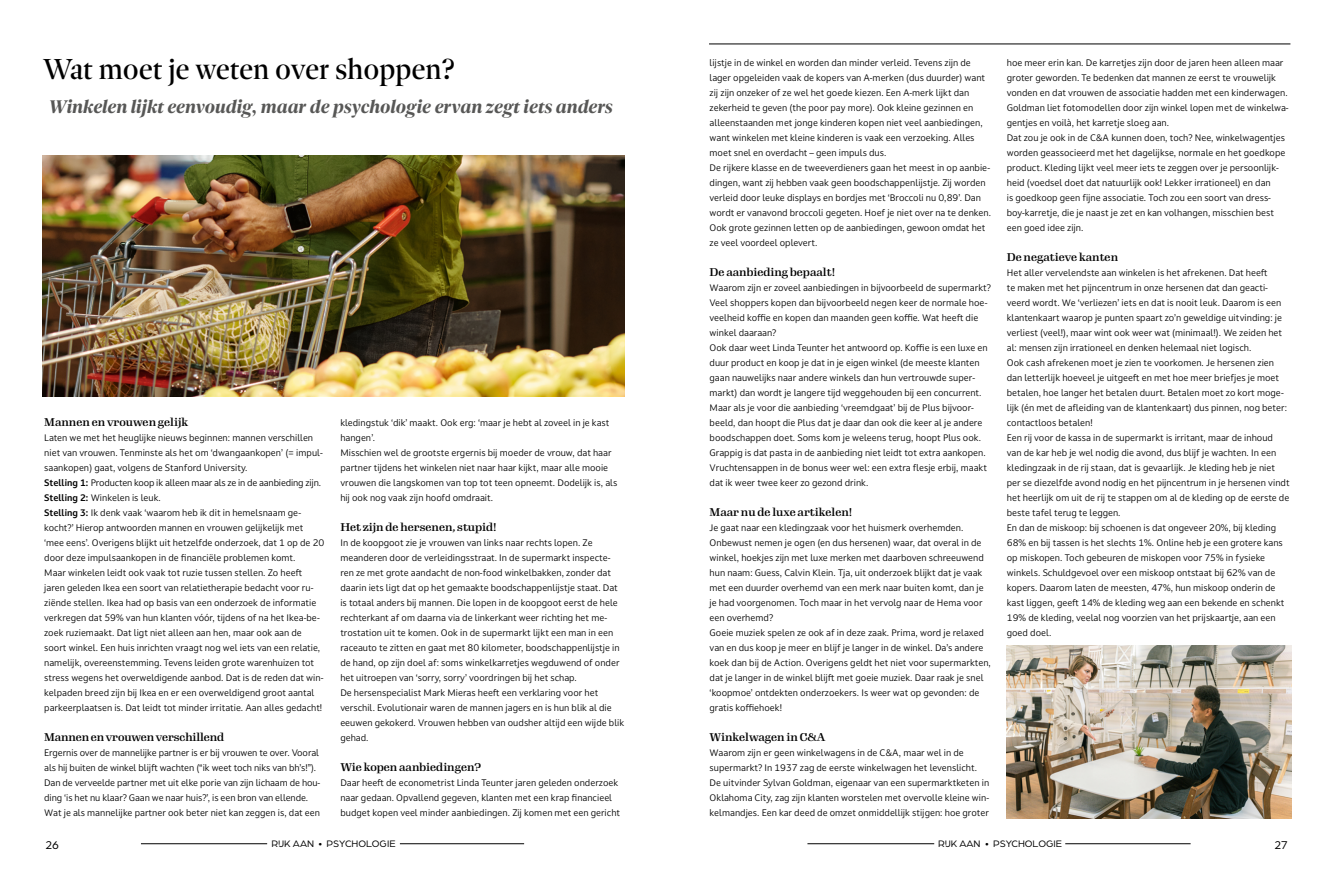
<style>
.page{position:relative;width:1333px;height:893px;background:#fff}
.page>*{position:absolute;margin:0;border:0;box-sizing:border-box;transform-origin:0 0}
.t1{font:30px "Dejanire Headline";color:#000}
.t2{font:italic 700 19px "Dejanire Headline";color:#575756}
.t3{font:12px "Arboria";color:#000}
.t4{font:500 11px "Gimlet Display";color:#000}
.t5{font:10px "Arboria";color:#000}
.t6{font:9px/15px "Darkmode Darkmode On";color:#000}
.s1{font-weight:700}
</style>
<div class="page">
<hr style="left:400px;top:843px;width:124px;height:1px;background:#000">
<hr style="left:141px;top:843px;width:126px;height:1px;background:#000">
<hr style="left:1065px;top:843px;width:125px;height:1px;background:#000">
<hr style="left:807px;top:843px;width:127px;height:1px;background:#000">
<img style="left:1006px;top:645px;width:284px;height:174px">
<img style="left:43px;top:156px;width:581px;height:240px">
<hr style="left:709px;top:43px;width:581px;height:1px;background:#000">
<h1 class="t1" style="left:43px;top:52px;width:413px">Wat moet je weten over shoppen?</h1>
<h2 class="t2" style="left:48px;top:96px;width:566px">Winkelen lijkt eenvoudig, maar de psychologie ervan zegt iets anders</h2>
<p class="t4" style="left:44px;top:415px;width:145px">Mannen en vrouwen gelijk</p>
<p class="t6" style="left:44px;top:430px;width:281px">Laten we met het heuglijke nieuws beginnen: mannen verschillen niet van vrouwen. Tenminste als het om ‘dwangaankopen’ (= impul&shy;saankopen) gaat, volgens de Stanford University.<br><span class="s1">Stelling 1:</span> Producten koop ik alleen maar als ze in de aanbieding zijn.<br><span class="s1">Stelling 2:</span> Winkelen is leuk.<br><span class="s1">Stelling 3:</span> Ik denk vaak ‘waarom heb ik dit in hemelsnaam ge&shy;kocht?’ Hierop antwoorden mannen en vrouwen gelijkelijk met ‘mee eens’. Overigens blijkt uit hetzelfde onderzoek, dat 1 op de 20 door deze impulsaankopen in de financiële problemen komt.<br>Maar winkelen leidt ook vaak tot ruzie tussen stellen. Zo heeft jaren geleden Ikea een soort van relatietherapie bedacht voor ru&shy;ziënde stellen. Ikea had op basis van een onderzoek de informatie verkregen dat 59% van hun klanten vóór, tijdens of na het Ikea-be&shy;zoek ruziemaakt. Dat ligt niet alleen aan hen, maar ook aan de soort winkel. Een huis inrichten vraagt nog wel iets van een relatie, namelijk, overeenstemming. Tevens leiden grote warenhuizen tot stress wegens het overweldigende aanbod. Dat is de reden dat win&shy;kelpaden breed zijn bij Ikea en er een overweldigend groot aantal parkeerplaatsen is. Dat leidt tot minder irritatie. Aan alles gedacht!</p>
<p class="t4" style="left:44px;top:730px;width:181px">Mannen en vrouwen verschillend</p>
<p class="t6" style="left:44px;top:745px;width:277px">Ergernis over de mannelijke partner is er bij vrouwen te over. Vooral als hij buiten de winkel blijft wachten (“ik weet toch niks van bh’s!”).<br>Dan de verveelde partner met uit elke porie van zijn lichaam de hou&shy;ding ‘is het nu klaar? Gaan we naar huis?’, is een bron van ellende.<br>Wat je als mannelijke partner ook beter niet kan zeggen is, dat een</p>
<p class="t6" style="left:340px;top:415px;width:278px">kledingstuk ‘dik’ maakt. Ook erg: ‘maar je hebt al zoveel in je kast hangen’.<br>Misschien wel de grootste ergernis bij moeder de vrouw, dat haar partner tijdens het winkelen niet naar haar kijkt, maar alle mooie vrouwen die langskomen van top tot teen opneemt. Dodelijk is, als hij ook nog vaak zijn hoofd omdraait.</p>
<p class="t4" style="left:340px;top:520px;width:158px">Het zijn de hersenen, stupid!</p>
<p class="t6" style="left:340px;top:535px;width:285px">In de koopgoot zie je vrouwen van links naar rechts lopen. Ze meanderen door de verleidingsstraat. In de supermarkt inspecte&shy;ren ze met grote aandacht de non-food winkelbakken, zonder dat daarin iets ligt dat op het gemaakte boodschappenlijstje staat. Dat is totaal anders bij mannen. Die lopen in de koopgoot eerst de hele rechterkant af om daarna via de linkerkant weer richting het me&shy;trostation uit te komen. Ook in de supermarkt lijkt een man in een raceauto te zitten en gaat met 80 kilometer, boodschappenlijstje in de hand, op zijn doel af: soms winkelkarretjes wegduwend of onder het uitroepen van ‘sorry, sorry’ voordringen bij het schap.<br>De hersenspecialist Mark Mieras heeft een verklaring voor het verschil. Evolutionair waren de mannen jagers en is hun blik al die eeuwen gekokerd. Vrouwen hebben van oudsher altijd een wijde blik gehad.</p>
<p class="t4" style="left:340px;top:760px;width:142px">Wie kopen aanbiedingen?</p>
<p class="t6" style="left:340px;top:775px;width:281px">Daar heeft de econometrist Linda Teunter jaren geleden onderzoek naar gedaan. Opvallend gegeven, klanten met een krap financieel budget kopen veel minder aanbiedingen. Zij komen met een gericht</p>
<p class="t6" style="left:709px;top:55px;width:283px">lijstje in de winkel en worden dan minder verleid. Tevens zijn de lager opgeleiden vaak de kopers van A-merken (dus duurder) want zij zijn onzeker of ze wel het goede kiezen. Een A-merk lijkt dan zekerheid te geven (the poor pay more). Ook kleine gezinnen en alleenstaanden met jonge kinderen kopen niet veel aanbiedingen, want winkelen met kleine kinderen is vaak een verzoeking. Alles moet snel en overdacht – geen impuls dus.<br>De rijkere klasse en de tweeverdieners gaan het meest in op aanbie&shy;dingen, want zij hebben vaak geen boodschappenlijstje. Zij worden verleid door leuke displays en bordjes met ‘Broccoli nu 0,89’. Dan wordt er vanavond broccoli gegeten. Hoef je niet over na te denken.<br>Ook grote gezinnen letten op de aanbiedingen, gewoon omdat het ze veel voordeel oplevert.</p>
<p class="t4" style="left:709px;top:265px;width:127px">De aanbieding bepaalt!</p>
<p class="t6" style="left:709px;top:280px;width:283px">Waarom zijn er zoveel aanbiedingen in bijvoorbeeld de supermarkt?<br>Veel shoppers kopen dan bijvoorbeeld negen keer de normale hoe&shy;veelheid koffie en kopen dan maanden geen koffie. Wat heeft die winkel daaraan?<br>Ook daar weet Linda Teunter het antwoord op. Koffie is een luxe en duur product en koop je dat in je eigen winkel (de meeste klanten gaan nauwelijks naar andere winkels dan hun vertrouwde super&shy;markt) dan wordt je langere tijd weggehouden bij een concurrent.<br>Maar als je voor die aanbieding ‘vreemdgaat’ bij de Plus bijvoor&shy;beeld, dan hoopt die Plus dat je daar dan ook die keer al je andere boodschappen doet. Soms kom je weleens terug, hoopt Plus ook.<br>Grappig is dat pasta in de aanbieding niet leidt tot extra aankopen.<br>Vruchtensappen in de bonus weer wel: een extra flesje erbij, maakt dat ik weer twee keer zo gezond drink.</p>
<p class="t4" style="left:709px;top:505px;width:144px">Maar nu de luxe artikelen!</p>
<p class="t6" style="left:709px;top:520px;width:283px">Je gaat naar een kledingzaak voor het huismerk overhemden.<br>Onbewust nemen je ogen (en dus hersenen) waar, dat overal in de winkel, hoekjes zijn met luxe merken met daarboven schreeuwend hun naam: Guess, Calvin Klein. Tja, uit onderzoek blijkt dat je vaak met een duurder overhemd van een merk naar buiten komt, dan je je had voorgenomen. Toch maar in het vervolg naar de Hema voor een overhemd?<br>Goeie muziek spelen ze ook af in deze zaak. Prima, word je relaxed van en dus koop je meer en blijf je langer in de winkel. Da’s andere koek dan bij de Action. Overigens geldt het niet voor supermarkten, dat je langer in de winkel blijft met goeie muziek. Daar raak je snel ‘koopmoe’ ontdekten onderzoekers. Is weer wat op gevonden: de gratis koffiehoek!</p>
<p class="t4" style="left:709px;top:730px;width:117px">Winkelwagen in C&amp;A</p>
<p class="t6" style="left:709px;top:745px;width:281px">Waarom zijn er geen winkelwagens in de C&amp;A, maar wel in de supermarkt? In 1937 zag de eerste winkelwagen het levenslicht.<br>De uitvinder Sylvan Goldman, eigenaar van een supermarktketen in Oklahoma City, zag zijn klanten worstelen met overvolle kleine win&shy;kelmandjes. Een kar deed de omzet onmiddellijk stijgen: hoe groter</p>
<p class="t6" style="left:1006px;top:55px;width:283px">hoe meer erin kan. De karretjes zijn door de jaren heen alleen maar groter geworden. Te bedenken dat mannen ze eerst te vrouwelijk vonden en dat vrouwen de associatie hadden met een kinderwagen.<br>Goldman liet fotomodellen door zijn winkel lopen met de winkelwa&shy;gentjes en voilà, het karretje sloeg aan.<br>Dat zou je ook in de C&amp;A kunnen doen, toch? Nee, winkelwagentjes worden geassocieerd met het dagelijkse, normale en het goedkope product. Kleding lijkt veel meer iets te zeggen over je persoonlijk&shy;heid (voedsel doet dat natuurlijk ook! Lekker irrationeel) en dan<br>is goedkoop geen fijne associatie. Toch zou een soort van dress&shy;boy-karretje, die je naast je zet en kan volhangen, misschien best een goed idee zijn.</p>
<p class="t4" style="left:1006px;top:250px;width:113px">De negatieve kanten</p>
<p class="t6" style="left:1006px;top:265px;width:284px">Het aller vervelendste aan winkelen is het afrekenen. Dat heeft<br>te maken met het pijncentrum in onze hersenen dat dan geacti&shy;veerd wordt. We ‘verliezen’ iets en dat is nooit leuk. Daarom is een klantenkaart waarop je punten spaart zo’n geweldige uitvinding: je verliest (veel!), maar wint ook weer wat (minimaal!). We zeiden het al: mensen zijn irrationeel en denken helemaal niet logisch.<br>Ook cash afrekenen moet je zien te voorkomen. Je hersenen zien dan letterlijk hoeveel je uitgeeft en met hoe meer briefjes je moet betalen, hoe langer het betalen duurt. Betalen moet zo kort moge&shy;lijk (én met de afleiding van de klantenkaart) dus pinnen, nog beter: contactloos betalen!<br>Een rij voor de kassa in de supermarkt is irritant, maar de inhoud van de kar heb je wel nodig die avond, dus blijf je wachten. In een kledingzaak in de rij staan, dat is gevaarlijk. Je kleding heb je niet per se diezelfde avond nodig en het pijncentrum in je hersenen vindt het heerlijk om uit de rij te stappen om al de kleding op de eerste de beste tafel terug te leggen.<br>En dan de miskoop: bij schoenen is dat ongeveer 20%, bij kleding 68% en bij tassen is het slechts 1%. Online heb je een grotere kans op miskopen. Toch gebeuren de miskopen voor 75% in fysieke winkels. Schuldgevoel over een miskoop ontstaat bij 62% van de kopers. Daarom laten de meesten, 47%, hun miskoop onderin de kast liggen, geeft 14% de kleding weg aan een bekende en schenkt 19% de kleding, veelal nog voorzien van het prijskaartje, aan een goed doel.</p>
<h3 class="t3" style="left:45px;top:837px;width:15px">26</h3>
<p class="t5" style="left:271px;top:837px;width:125px">RIJK AAN • PSYCHOLOGIE</p>
<p class="t5" style="left:938px;top:837px;width:125px">RIJK AAN • PSYCHOLOGIE</p>
<h3 class="t3" style="left:1274px;top:837px;width:15px">27</h3>
</div>
